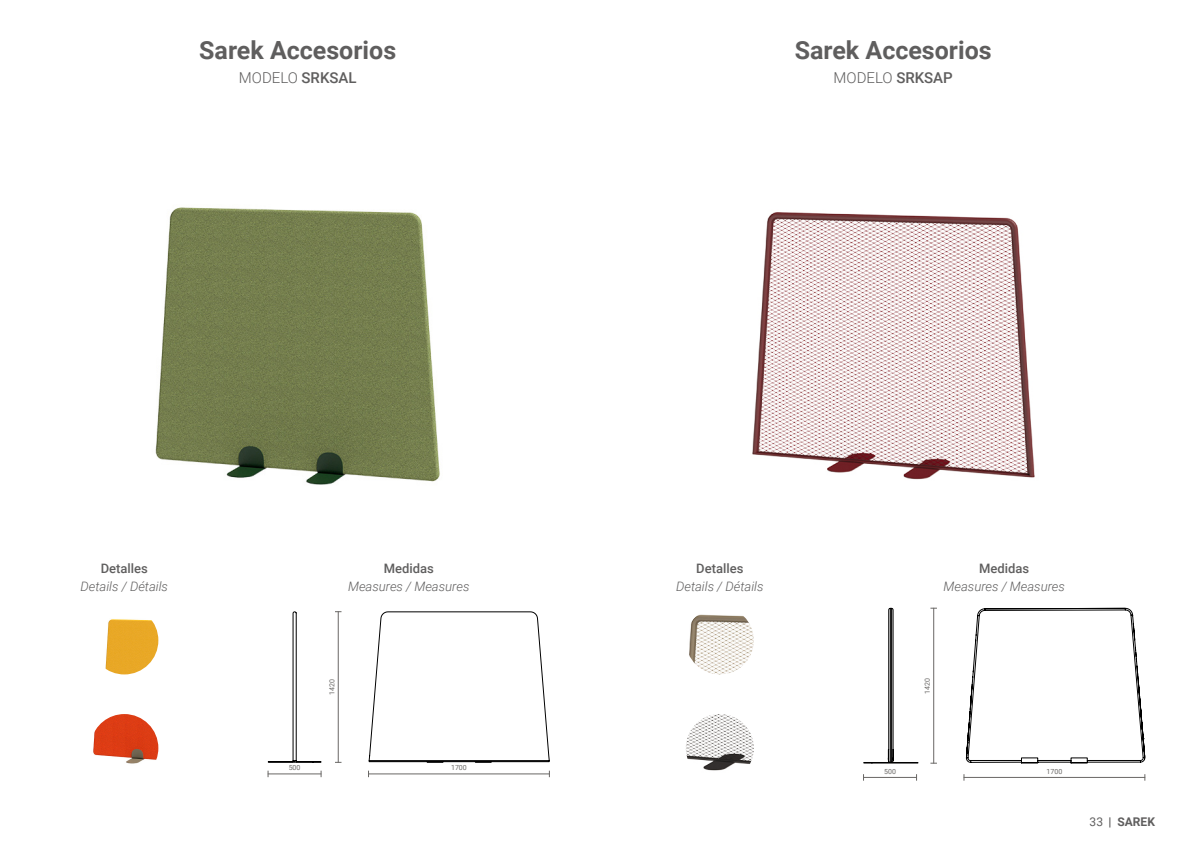
<style>
.page{position:relative;width:1191px;height:842px;background:#fff}
.page>*{position:absolute;margin:0;border:0;box-sizing:border-box;transform-origin:0 0}
.t1{font:700 25px "Roboto";color:#5f5e5e}
.t2{font:300 15px "Roboto";color:#5f5e5e}
.t3{font:italic 300 13px "Roboto";color:#5f5e5e}
.t4{font:500 13px "Roboto";color:#5f5e5e}
.t5{font:700 12px "Roboto";color:#5f5e5e}
.t6{font:7px "Roboto";color:#696765}
.s1{font-weight:500}
.s2{font-weight:400}
</style>
<div class="page">
<img style="left:93px;top:714px;width:65px;height:50px">
<img style="left:105px;top:619px;width:53px;height:55px">
<img style="left:155px;top:207px;width:285px;height:278px">
<img style="left:752px;top:212px;width:110px;height:261px">
<img style="left:686px;top:714px;width:68px;height:68px;border-radius:34px">
<img style="left:686px;top:606px;width:68px;height:68px;border-radius:34px">
<hr style="left:368px;top:774px;width:182px;height:1px;background:#696765">
<svg style="left:267px;top:611px;width:283px;height:152px"></svg>
<hr style="left:268px;top:774px;width:53px;height:1px;background:#696765">
<svg style="left:862px;top:214px;width:284px;height:567px"></svg>
<hr style="left:933px;top:608px;width:1px;height:155px;background:#696765">
<hr style="left:963px;top:777px;width:182px;height:1px;background:#696765">
<hr style="left:863px;top:777px;width:53px;height:1px;background:#696765">
<p class="t1" style="left:199px;top:32px;width:198px">Sarek Accesorios</p>
<p class="t2" style="left:239px;top:68px;width:119px">MODELO <span class="s1">SRKSAL</span></p>
<p class="t4" style="left:101px;top:560px;width:49px">Detalles</p>
<p class="t3" style="left:81px;top:578px;width:89px">Details / Détails</p>
<p class="t4" style="left:384px;top:560px;width:52px">Medidas</p>
<p class="t3" style="left:348px;top:578px;width:123px">Measures / Measures</p>
<p class="t6" style="left:327px;top:695px;width:17px;rotate:-90deg">1420</p>
<p class="t6" style="left:289px;top:763px;width:13px">500</p>
<p class="t6" style="left:451px;top:763px;width:17px">1700</p>
<p class="t1" style="left:794px;top:32px;width:198px">Sarek Accesorios</p>
<p class="t2" style="left:833px;top:68px;width:121px">MODELO <span class="s1">SRKSAP</span></p>
<p class="t4" style="left:696px;top:560px;width:49px">Detalles</p>
<p class="t3" style="left:676px;top:578px;width:89px">Details / Détails</p>
<p class="t4" style="left:979px;top:560px;width:52px">Medidas</p>
<p class="t3" style="left:943px;top:578px;width:123px">Measures / Measures</p>
<p class="t6" style="left:922px;top:693px;width:17px;rotate:-90deg">1420</p>
<p class="t6" style="left:884px;top:766px;width:13px">500</p>
<p class="t6" style="left:1046px;top:766px;width:17px">1700</p>
<p class="t5" style="left:1089px;top:814px;width:67px"><span class="s2">33</span> | SAREK</p>
</div>
